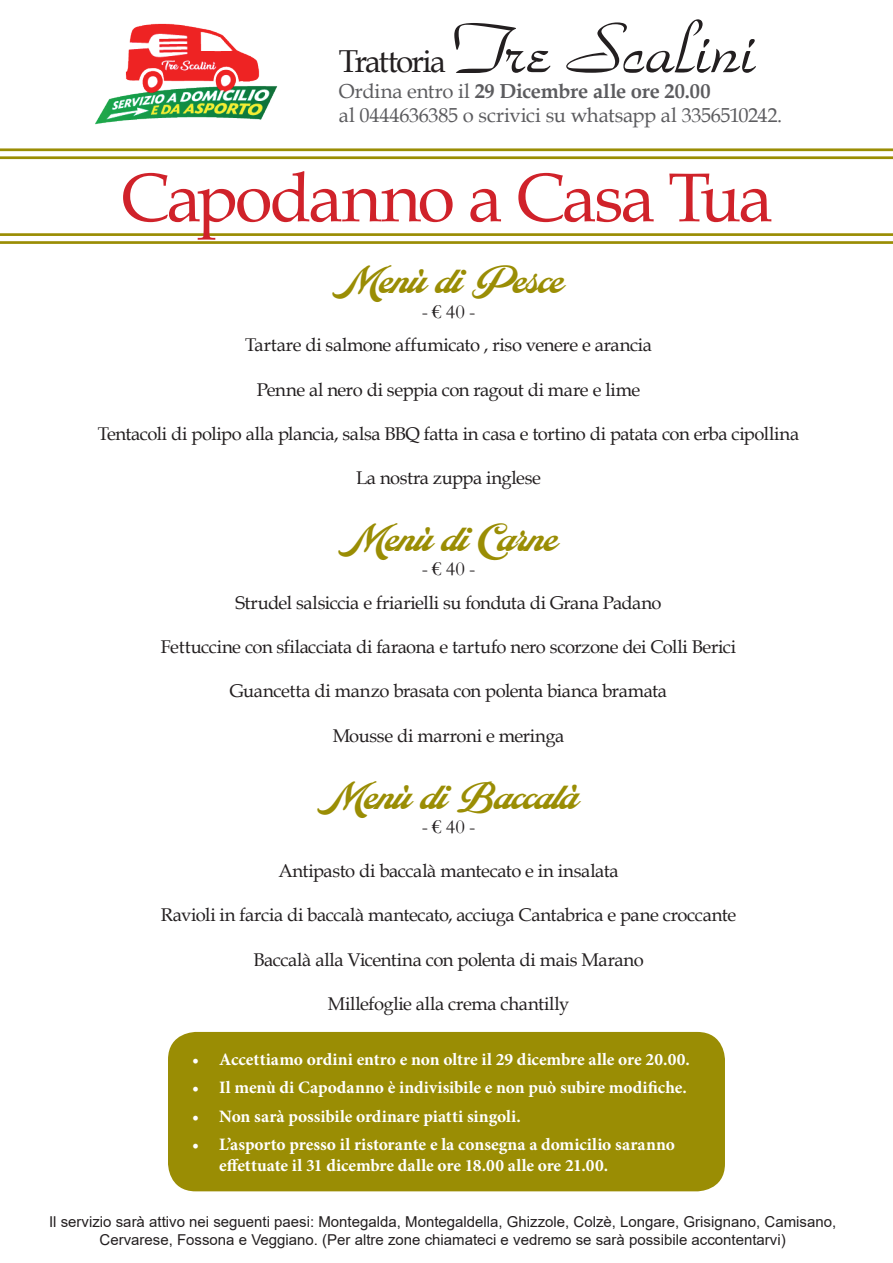
<style>
.page{position:relative;width:893px;height:1263px;background:#fff}
.page>*{position:absolute;margin:0;border:0;box-sizing:border-box;transform-origin:0 0}
.t1{font:74.1px "Park Avenue BT";color:#231f20}
.t2{font:68.85px "Book Antiqua";letter-spacing:-.04em;color:#d0222a}
.t3{font:33.9px "Ederson PERSONALUSEONLY";letter-spacing:-.04em;color:#9a8d04}
.t4{font:31.65px "Book Antiqua";letter-spacing:-.065em;color:#231f20}
.t5{font:20.25px/24.3px "Book Antiqua";letter-spacing:-.015em;color:#5c5c5f}
.t6{font:20.25px "Garamond";color:#231f20}
.t7{font:18.45px "Book Antiqua";letter-spacing:-.02em;color:#231f20}
.t8{font:700 17.4px/21px "Minion Pro";color:#fff}
.t9{font:15px/18px "Arial";color:#231f20;text-align:center}
.s1{font-weight:700}
</style>
<div class="page">
<svg style="left:0;top:233px;width:893px;height:11px"></svg>
<svg style="left:0;top:148px;width:893px;height:11px"></svg>
<div style="left:168px;top:1032px;width:557px;height:159px;background:#9a8d04;border-radius:28px"></div>
<img style="left:95px;top:23px;width:183px;height:102px">
<h1 class="t1" style="left:453px;top:7px;width:308px">Tre Scalini</h1>
<p class="t5" style="left:339px;top:79px;width:445px">Ordina entro il <span class="s1">29 Dicembre alle ore 20.00<br></span>al 0444636385 o scrivici su whatsapp al 3356510242.</p>
<h3 class="t4" style="left:339px;top:39px;width:109px">Trattoria</h3>
<h2 class="t2" style="left:120px;top:150px;width:654px">Capodanno a Casa Tua</h2>
<h3 class="t3" style="left:332px;top:262px;width:234px">Menù di Pesce</h3>
<p class="t6" style="left:422px;top:298px;width:55px">- € 40 -</p>
<p class="t7" style="left:245px;top:332px;width:409px">Tartare di salmone affumicato , riso venere e arancia</p>
<p class="t7" style="left:257px;top:376px;width:385px">Penne al nero di seppia con ragout di mare e lime</p>
<p class="t7" style="left:98px;top:421px;width:703px">Tentacoli di polipo alla plancia, salsa BBQ fatta in casa e tortino di patata con erba cipollina</p>
<p class="t7" style="left:356px;top:465px;width:186px">La nostra zuppa inglese</p>
<h3 class="t3" style="left:338px;top:520px;width:222px">Menù di Carne</h3>
<p class="t6" style="left:422px;top:555px;width:55px">- € 40 -</p>
<p class="t7" style="left:235px;top:590px;width:428px">Strudel salsiccia e friarielli su fonduta di Grana Padano</p>
<p class="t7" style="left:161px;top:634px;width:577px">Fettuccine con sfilacciata di faraona e tartufo nero scorzone dei Colli Berici</p>
<p class="t7" style="left:230px;top:678px;width:439px">Guancetta di manzo brasata con polenta bianca bramata</p>
<p class="t7" style="left:333px;top:722px;width:233px">Mousse di marroni e meringa</p>
<h3 class="t3" style="left:317px;top:777px;width:264px">Menù di Baccalà</h3>
<p class="t6" style="left:422px;top:813px;width:55px">- € 40 -</p>
<p class="t7" style="left:278px;top:858px;width:342px">Antipasto di baccalà mantecato e in insalata</p>
<p class="t7" style="left:161px;top:902px;width:577px">Ravioli in farcia di baccalà mantecato, acciuga Cantabrica e pane croccante</p>
<p class="t7" style="left:253px;top:946px;width:392px">Baccalà alla Vicentina con polenta di mais Marano</p>
<p class="t7" style="left:328px;top:991px;width:243px">Millefoglie alla crema chantilly</p>
<p class="t8" style="left:192px;top:1048px;width:499px">• Accettiamo ordini entro e non oltre il 29 dicembre alle ore 20.00.</p>
<p class="t8" style="left:192px;top:1077px;width:496px">• Il menù di Capodanno è indivisibile e non può subire modifiche.</p>
<p class="t8" style="left:192px;top:1105px;width:330px">• Non sarà possibile ordinare piatti singoli.</p>
<p class="t8" style="left:219px;top:1134px;width:457px;text-indent:-27px">• L’asporto presso il ristorante e la consegna a domicilio saranno effettuate il 31 dicembre dalle ore 18.00 alle ore 21.00.</p>
<p class="t9" style="left:49px;top:1213px;width:789px">Il servizio sarà attivo nei seguenti paesi: Montegalda, Montegaldella, Ghizzole, Colzè, Longare, Grisignano, Camisano,<br>Cervarese, Fossona e Veggiano. (Per altre zone chiamateci e vedremo se sarà possibile accontentarvi)</p>
</div>
